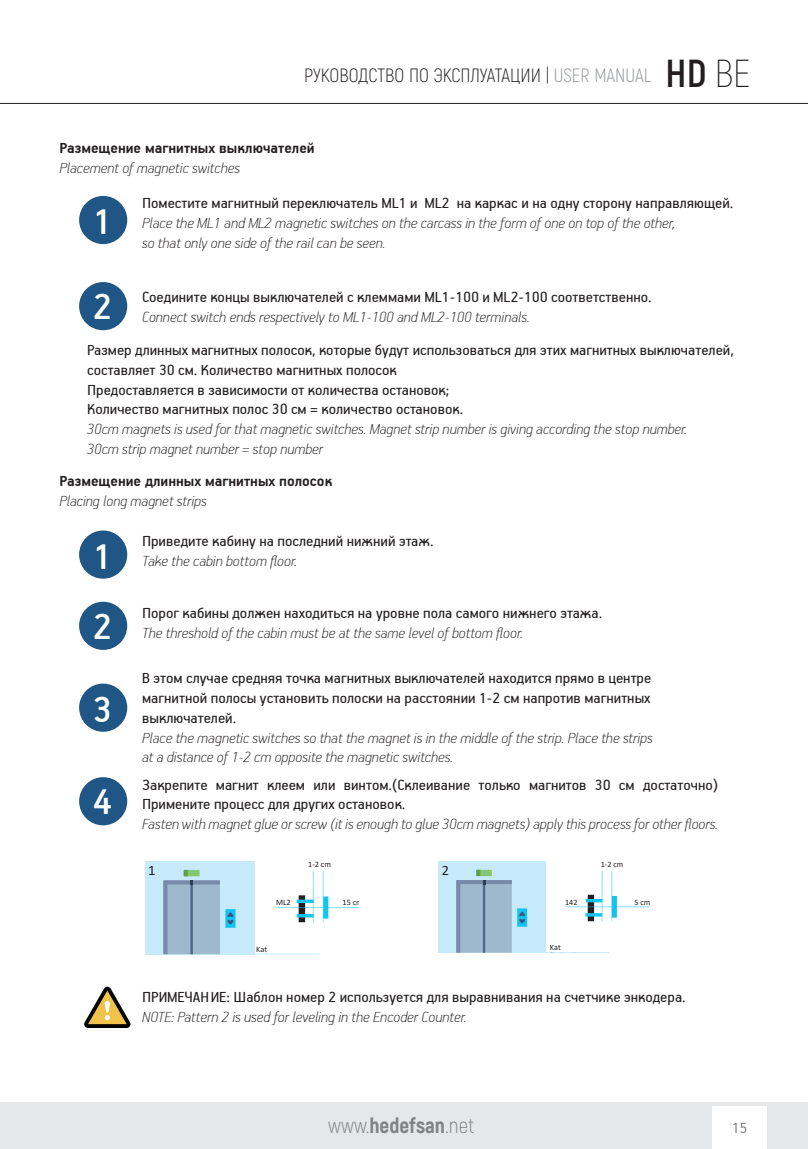
<style>
.page{position:relative;width:808px;height:1149px;background:#fff}
.page>*{position:absolute;margin:0;border:0;box-sizing:border-box;transform-origin:0 0}
.t1{font:500 40.5px "PF Handbook Pro";color:#fff}
.t2{font:300 21.45px "Akrobat";letter-spacing:.005em;color:#808285}
.t3{font:300 19.2px "Akrobat";color:#231f20}
.t4{font:16.5px/19.8px "PF Handbook Pro";color:#231f20}
.t5{font:italic 100 16.5px/19.8px "PF Handbook Pro";color:#231f20}
.t6{font:700 16.5px "PF Handbook Pro";color:#231f20}
.t7{font:300 16.5px "PF Handbook Pro";color:#6c6d70}
.t8{font:14.55px "Calibri";color:#231f20}
.t9{font:14.4px "Calibri";color:#231f20}
.t10{font:8.25px "Calibri";color:#231f20}
.t11{font:8.1px "Calibri";letter-spacing:.005em;color:#231f20}
.s1{color:#939598}
.s2{font-weight:700;font-size:39px}
.s3{font-weight:200;font-size:39px}
.s4{font-weight:800}
</style>
<div class="page">
<div style="left:0;top:1101px;width:808px;height:47px;background:#e6e7e9"></div>
<div style="left:713px;top:1106px;width:54px;height:42px;background:#fff"></div>
<hr style="left:0;top:103px;width:808px;height:1px;background:#231f20">
<div style="left:79px;top:196px;width:48px;height:48px;background:#205685;border-radius:50%"></div>
<div style="left:79px;top:530px;width:48px;height:48px;background:#205685;border-radius:50%"></div>
<div style="left:79px;top:683px;width:48px;height:48px;background:#205685;border-radius:50%"></div>
<div style="left:79px;top:282px;width:48px;height:48px;background:#205685;border-radius:50%"></div>
<div style="left:79px;top:601px;width:48px;height:48px;background:#205685;border-radius:50%"></div>
<div style="left:79px;top:777px;width:48px;height:48px;background:#205685;border-radius:50%"></div>
<div style="left:145px;top:860px;width:109px;height:94px;background:#c7eafb"></div>
<svg style="left:225px;top:909px;width:11px;height:18px"></svg>
<svg style="left:163px;top:869px;width:57px;height:84px"></svg>
<svg style="left:227px;top:912px;width:6px;height:12px"></svg>
<hr style="left:253px;top:953px;width:66px;height:1px;background:#c7eafb">
<svg style="left:276px;top:871px;width:82px;height:50px"></svg>
<div style="left:438px;top:860px;width:107px;height:92px;background:#c7eafb"></div>
<div style="left:517px;top:908px;width:10px;height:18px;background:#12c3f4"></div>
<svg style="left:456px;top:869px;width:56px;height:83px"></svg>
<svg style="left:519px;top:911px;width:6px;height:12px"></svg>
<hr style="left:544px;top:952px;width:65px;height:1px;background:#c7eafb">
<svg style="left:565px;top:871px;width:85px;height:49px"></svg>
<svg style="left:585px;top:912px;width:17px;height:4px"></svg>
<svg style="left:84px;top:986px;width:46px;height:41px"></svg>
<p class="t3" style="left:304px;top:64px;width:448px">РУКОВОДСТВО ПО ЭКСПЛУАТАЦИИ | <span class="s1">USER MANUAL</span> <span class="s2">HD</span> <span class="s3">BE</span></p>
<p class="t6" style="left:60px;top:138px;width:257px">Размещение магнитных выключателей</p>
<p class="t5" style="left:60px;top:157px;width:182px">Placement of magnetic switches</p>
<h1 class="t1" style="left:93px;top:196px;width:21px">1</h1>
<p class="t4" style="left:142px;top:193px;width:593px">Поместите магнитный переключатель ML1 и ML2 на каркас и на одну сторону направляющей.</p>
<p class="t5" style="left:142px;top:212px;width:534px">Place the ML1 and ML2 magnetic switches on the carcass in the form of one on top of the other, so that only one side of the rail can be seen.</p>
<p class="t4" style="left:142px;top:286px;width:511px">Соедините концы выключателей с клеммами ML1-100 и ML2-100 соответственно.</p>
<p class="t5" style="left:142px;top:306px;width:389px">Connect switch ends respectively to ML1-100 and ML2-100 terminals.</p>
<p class="t4" style="left:87px;top:339px;width:648px">Размер длинных магнитных полосок, которые будут использоваться для этих магнитных выключателей, составляет 30 см. Количество магнитных полосок<br>Предоставляется в зависимости от количества остановок;<br>Количество магнитных полос 30 см = количество остановок.</p>
<p class="t5" style="left:87px;top:418px;width:602px">30cm magnets is used for that magnetic switches. Magnet strip number is giving according the stop number.<br>30cm strip magnet number = stop number</p>
<h1 class="t1" style="left:93px;top:281px;width:21px">2</h1>
<p class="t6" style="left:60px;top:471px;width:274px">Размещение длинных магнитных полосок</p>
<p class="t5" style="left:60px;top:490px;width:149px">Placing long magnet strips</p>
<h1 class="t1" style="left:93px;top:531px;width:21px">1</h1>
<h1 class="t1" style="left:93px;top:601px;width:21px">2</h1>
<h1 class="t1" style="left:93px;top:683px;width:21px">3</h1>
<h1 class="t1" style="left:93px;top:776px;width:21px">4</h1>
<p class="t4" style="left:142px;top:530px;width:293px">Приведите кабину на последний нижний этаж.</p>
<p class="t5" style="left:142px;top:550px;width:157px">Take the cabin bottom floor.</p>
<p class="t4" style="left:142px;top:602px;width:462px">Порог кабины должен находиться на уровне пола самого нижнего этажа.</p>
<p class="t5" style="left:142px;top:622px;width:382px">The threshold of the cabin must be at the same level of bottom floor.</p>
<p class="t4" style="left:142px;top:667px;width:511px;text-align:justify">В этом случае средняя точка магнитных выключателей находится прямо в центре магнитной полосы установить полоски на расстоянии 1-2 см напротив магнитных выключателей.</p>
<p class="t5" style="left:142px;top:726px;width:512px">Place the magnetic switches so that the magnet is in the middle of the strip. Place the strips at a distance of 1-2 cm opposite the magnetic switches.</p>
<p class="t4" style="left:142px;top:773px;width:577px">Закрепите магнит клеем или винтом.(Склеивание только магнитов 30 см достаточно)<br>Примените процесс для других остановок.</p>
<p class="t5" style="left:142px;top:813px;width:577px">Fasten with magnet glue or screw (it is enough to glue 30cm magnets) apply this process for other floors.</p>
<p class="t10" style="left:308px;top:858px;width:24px">1-2 cm</p>
<p class="t10" style="left:276px;top:896px;width:16px">ML2</p>
<p class="t10" style="left:342px;top:896px;width:22px">15 cm</p>
<p class="t11" style="left:601px;top:858px;width:24px">1-2 cm</p>
<p class="t9" style="left:442px;top:859px;width:9px">2</p>
<p class="t8" style="left:148px;top:859px;width:9px">1</p>
<p class="t11" style="left:565px;top:896px;width:14px">142</p>
<p class="t11" style="left:634px;top:896px;width:17px">5 cm</p>
<p class="t10" style="left:256px;top:942px;width:13px">Kat</p>
<p class="t11" style="left:550px;top:941px;width:12px">Kat</p>
<p class="t4" style="left:142px;top:986px;width:545px">ПРИМЕЧАНИЕ: Шаблон номер 2 используется для выравнивания на счетчике энкодера.</p>
<p class="t5" style="left:142px;top:1005px;width:326px">NOTE: Pattern 2 is used for leveling in the Encoder Counter.</p>
<h2 class="t2" style="left:328px;top:1112px;width:148px">www.<span class="s4">hedefsan</span>.net</h2>
<p class="t7" style="left:732px;top:1117px;width:17px">15</p>
</div>
